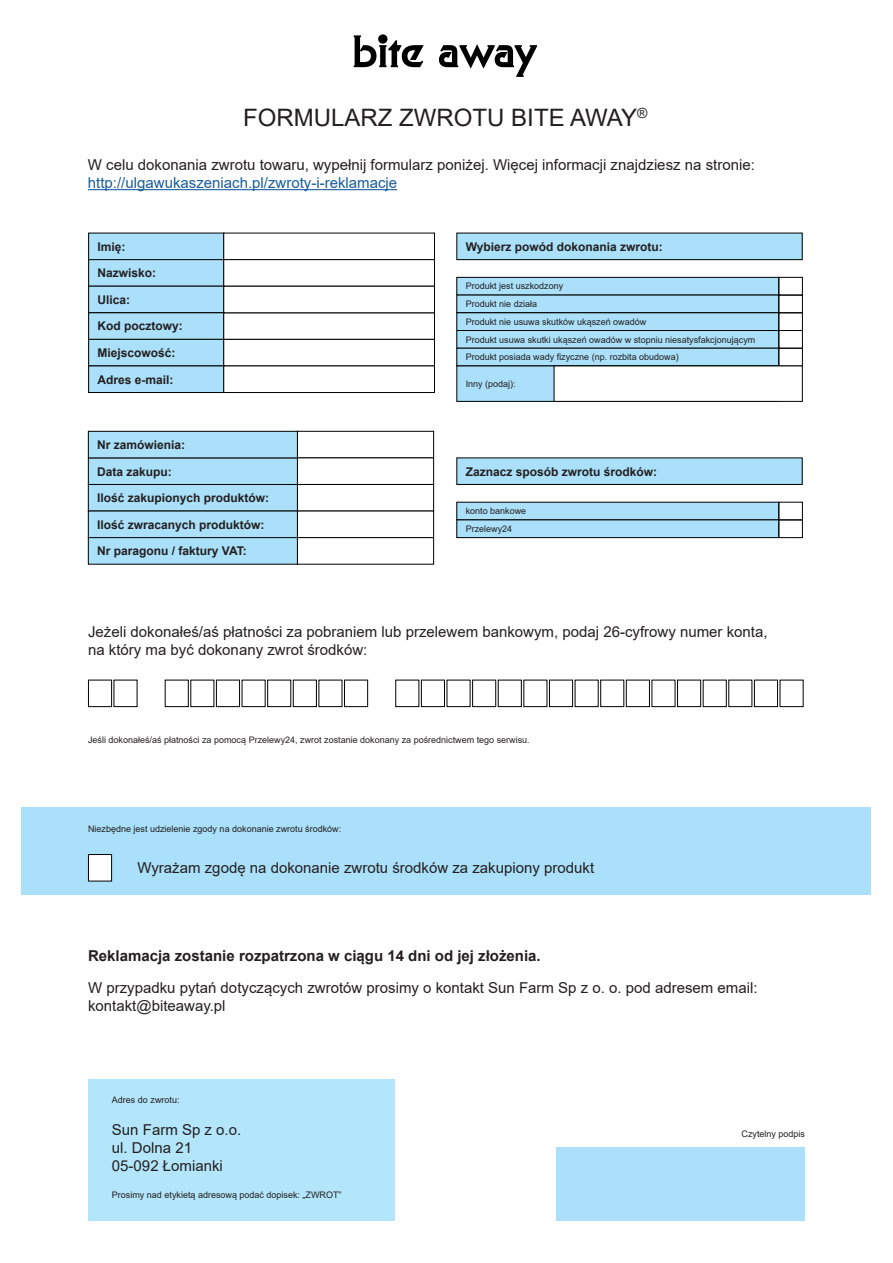
<style>
.page{position:relative;width:893px;height:1263px;background:#fff}
.page>*{position:absolute;margin:0;border:0;box-sizing:border-box;transform-origin:0 0}
.t1{font:24px "Arial";color:#231f20}
.t2{font:15px/18px "Arial";color:#231f20}
.t3{font:700 15px "Arial";color:#231f20}
.t4{font:700 12px "Arial";color:#231f20}
.t5{font:9px "Arial";color:#231f20}
.s1{color:#175d9e}
</style>
<div class="page">
<div style="left:22px;top:807px;width:849px;height:88px;background:#aae0f9"></div>
<div style="left:88px;top:1079px;width:307px;height:142px;background:#b3e6fa"></div>
<hr style="left:88px;top:189px;width:309px;height:1px;background:#175d9e">
<div style="left:89px;top:233px;width:135px;height:27px;background:#aae0f9"></div>
<div style="left:89px;top:260px;width:135px;height:26px;background:#aae0f9"></div>
<div style="left:88px;top:259px;width:136px;height:28px;border:1px solid #000"></div>
<div style="left:89px;top:286px;width:135px;height:27px;background:#aae0f9"></div>
<div style="left:89px;top:313px;width:135px;height:26px;background:#aae0f9"></div>
<div style="left:88px;top:312px;width:136px;height:28px;border:1px solid #000"></div>
<div style="left:457px;top:277px;width:322px;height:18px;background:#aae0f9"></div>
<div style="left:456px;top:277px;width:323px;height:18px;border:1px solid #000"></div>
<div style="left:457px;top:502px;width:322px;height:18px;background:#aae0f9"></div>
<div style="left:457px;top:330px;width:322px;height:18px;background:#aae0f9"></div>
<div style="left:89px;top:339px;width:135px;height:27px;background:#aae0f9"></div>
<div style="left:88px;top:339px;width:136px;height:27px;border:1px solid #000"></div>
<div style="left:457px;top:295px;width:322px;height:18px;background:#aae0f9"></div>
<div style="left:457px;top:520px;width:322px;height:18px;background:#aae0f9"></div>
<div style="left:456px;top:519px;width:323px;height:19px;border:1px solid #000"></div>
<div style="left:457px;top:348px;width:322px;height:18px;background:#aae0f9"></div>
<div style="left:456px;top:348px;width:323px;height:18px;border:1px solid #000"></div>
<div style="left:89px;top:366px;width:135px;height:26px;background:#aae0f9"></div>
<div style="left:88px;top:366px;width:136px;height:27px;border:1px solid #000"></div>
<div style="left:457px;top:313px;width:322px;height:17px;background:#aae0f9"></div>
<div style="left:456px;top:312px;width:323px;height:19px;border:1px solid #000"></div>
<div style="left:457px;top:366px;width:321px;height:35px;background:#aae0f9"></div>
<div style="left:456px;top:366px;width:322px;height:36px;border:1px solid #000"></div>
<div style="left:457px;top:233px;width:345px;height:27px;background:#aae0f9"></div>
<div style="left:456px;top:233px;width:347px;height:27px;border:1px solid #000"></div>
<div style="left:457px;top:458px;width:345px;height:26px;background:#aae0f9"></div>
<div style="left:456px;top:457px;width:347px;height:28px;border:1px solid #000"></div>
<div style="left:88px;top:680px;width:24px;height:27px;background:#fff;border:1px solid #000"></div>
<div style="left:88px;top:854px;width:24px;height:27px;background:#fff;border:1px solid #000"></div>
<div style="left:778px;top:348px;width:25px;height:18px;border:1px solid #000"></div>
<div style="left:778px;top:330px;width:25px;height:19px;border:1px solid #000"></div>
<div style="left:778px;top:312px;width:25px;height:19px;border:1px solid #000"></div>
<div style="left:778px;top:295px;width:25px;height:18px;border:1px solid #000"></div>
<div style="left:778px;top:519px;width:25px;height:19px;border:1px solid #000"></div>
<div style="left:778px;top:277px;width:25px;height:18px;border:1px solid #000"></div>
<div style="left:778px;top:502px;width:25px;height:18px;border:1px solid #000"></div>
<div style="left:554px;top:366px;width:249px;height:36px;background:#fff;border:1px solid #000"></div>
<div style="left:556px;top:1147px;width:249px;height:74px;background:#aae0f9"></div>
<div style="left:223px;top:233px;width:212px;height:27px;background:#fff"></div>
<div style="left:223px;top:312px;width:212px;height:28px;background:#fff"></div>
<div style="left:223px;top:259px;width:212px;height:28px;background:#fff;border:1px solid #000"></div>
<div style="left:223px;top:339px;width:212px;height:27px;background:#fff;border:1px solid #000"></div>
<div style="left:223px;top:286px;width:212px;height:27px;background:#fff"></div>
<div style="left:223px;top:366px;width:212px;height:27px;background:#fff;border:1px solid #000"></div>
<div style="left:165px;top:680px;width:24px;height:27px;background:#fff;border:1px solid #000"></div>
<div style="left:600px;top:680px;width:24px;height:27px;background:#fff;border:1px solid #000"></div>
<div style="left:267px;top:680px;width:24px;height:27px;background:#fff;border:1px solid #000"></div>
<div style="left:498px;top:680px;width:24px;height:27px;background:#fff;border:1px solid #000"></div>
<div style="left:703px;top:680px;width:24px;height:27px;background:#fff;border:1px solid #000"></div>
<div style="left:216px;top:680px;width:24px;height:27px;background:#fff;border:1px solid #000"></div>
<div style="left:549px;top:680px;width:24px;height:27px;background:#fff;border:1px solid #000"></div>
<div style="left:754px;top:680px;width:24px;height:27px;background:#fff;border:1px solid #000"></div>
<div style="left:421px;top:680px;width:24px;height:27px;background:#fff;border:1px solid #000"></div>
<div style="left:626px;top:680px;width:24px;height:27px;background:#fff;border:1px solid #000"></div>
<div style="left:293px;top:680px;width:24px;height:27px;background:#fff;border:1px solid #000"></div>
<div style="left:472px;top:680px;width:24px;height:27px;background:#fff;border:1px solid #000"></div>
<div style="left:677px;top:680px;width:24px;height:27px;background:#fff;border:1px solid #000"></div>
<div style="left:344px;top:680px;width:24px;height:27px;background:#fff;border:1px solid #000"></div>
<svg style="left:439px;top:44px;width:98px;height:33px"></svg>
<svg style="left:354px;top:34px;width:70px;height:33px"></svg>
<div style="left:88px;top:484px;width:210px;height:27px;background:#aae0f9"></div>
<div style="left:88px;top:511px;width:210px;height:27px;background:#aae0f9"></div>
<div style="left:88px;top:538px;width:210px;height:26px;background:#aae0f9"></div>
<div style="left:88px;top:537px;width:210px;height:28px;border:1px solid #000"></div>
<div style="left:88px;top:458px;width:210px;height:26px;background:#aae0f9"></div>
<div style="left:88px;top:457px;width:210px;height:28px;border:1px solid #000"></div>
<div style="left:88px;top:431px;width:210px;height:27px;background:#aae0f9"></div>
<div style="left:88px;top:431px;width:210px;height:27px;border:1px solid #000"></div>
<div style="left:297px;top:431px;width:137px;height:27px;background:#fff;border:1px solid #000"></div>
<div style="left:297px;top:457px;width:137px;height:28px;background:#fff;border:1px solid #000"></div>
<div style="left:297px;top:484px;width:137px;height:27px;background:#fff;border:1px solid #000"></div>
<div style="left:297px;top:511px;width:137px;height:27px;background:#fff"></div>
<div style="left:297px;top:537px;width:137px;height:28px;background:#fff;border:1px solid #000"></div>
<p class="t1" style="left:243px;top:101px;width:406px">FORMULARZ ZWROTU BITE AWAY<sup>®</sup></p>
<p class="t2" style="left:88px;top:156px;width:668px">W celu dokonania zwrotu towaru, wypełnij formularz poniżej. Więcej informacji znajdziesz na stronie: <span class="s1">http://ulgawukaszeniach.pl/zwroty-i-reklamacje</span></p>
<p class="t4" style="left:97px;top:238px;width:30px">Imię:</p>
<p class="t4" style="left:97px;top:265px;width:60px">Nazwisko:</p>
<p class="t4" style="left:97px;top:291px;width:34px">Ulica:</p>
<p class="t4" style="left:97px;top:318px;width:87px">Kod pocztowy:</p>
<p class="t4" style="left:97px;top:344px;width:80px">Miejscowość:</p>
<p class="t4" style="left:97px;top:371px;width:78px">Adres e-mail:</p>
<p class="t4" style="left:97px;top:436px;width:90px">Nr zamówienia:</p>
<p class="t4" style="left:97px;top:463px;width:76px">Data zakupu:</p>
<p class="t4" style="left:97px;top:489px;width:174px">Ilość zakupionych produktów:</p>
<p class="t4" style="left:97px;top:516px;width:169px">Ilość zwracanych produktów:</p>
<p class="t4" style="left:97px;top:543px;width:151px">Nr paragonu / faktury VAT:</p>
<p class="t4" style="left:466px;top:238px;width:199px">Wybierz powód dokonania zwrotu:</p>
<p class="t5" style="left:466px;top:280px;width:99px">Produkt jest uszkodzony</p>
<p class="t5" style="left:466px;top:298px;width:73px">Produkt nie działa</p>
<p class="t5" style="left:466px;top:316px;width:182px">Produkt nie usuwa skutków ukąszeń owadów</p>
<p class="t5" style="left:466px;top:333px;width:291px">Produkt usuwa skutki ukąszeń owadów w stopniu niesatysfakcjonującym</p>
<p class="t5" style="left:466px;top:351px;width:215px">Produkt posiada wady fizyczne (np. rozbita obudowa)</p>
<p class="t5" style="left:466px;top:378px;width:52px">Inny (podaj):</p>
<p class="t4" style="left:466px;top:463px;width:193px">Zaznacz sposób zwrotu środków:</p>
<p class="t5" style="left:466px;top:505px;width:62px">konto bankowe</p>
<p class="t5" style="left:466px;top:523px;width:48px">Przelewy24</p>
<p class="t2" style="left:88px;top:622px;width:681px">Jeżeli dokonałeś/aś płatności za pobraniem lub przelewem bankowym, podaj 26-cyfrowy numer konta, na który ma być dokonany zwrot środków:</p>
<p class="t5" style="left:88px;top:734px;width:443px">Jeśli dokonałeś/aś płatności za pomocą Przelewy24, zwrot zostanie dokonany za pośrednictwem tego serwisu.</p>
<p class="t5" style="left:88px;top:822px;width:255px">Niezbędne jest udzielenie zgody na dokonanie zwrotu środków:</p>
<p class="t2" style="left:137px;top:859px;width:458px">Wyrażam zgodę na dokonanie zwrotu środków za zakupiony produkt</p>
<p class="t3" style="left:88px;top:945px;width:454px">Reklamacja zostanie rozpatrzona w ciągu 14 dni od jej złożenia.</p>
<p class="t2" style="left:88px;top:978px;width:671px">W przypadku pytań dotyczących zwrotów prosimy o kontakt Sun Farm Sp z o. o. pod adresem email: kontakt@biteaway.pl</p>
<p class="t5" style="left:112px;top:1093px;width:69px">Adres do zwrotu:</p>
<p class="t2" style="left:112px;top:1120px;width:131px">Sun Farm Sp z o.o.</p>
<p class="t2" style="left:112px;top:1138px;width:82px">ul. Dolna 21</p>
<p class="t2" style="left:112px;top:1156px;width:112px">05-092 Łomianki</p>
<p class="t5" style="left:112px;top:1189px;width:231px">Prosimy nad etykietą adresową podać dopisek: „ZWROT”</p>
<p class="t5" style="left:741px;top:1127px;width:65px">Czytelny podpis</p>
</div>
